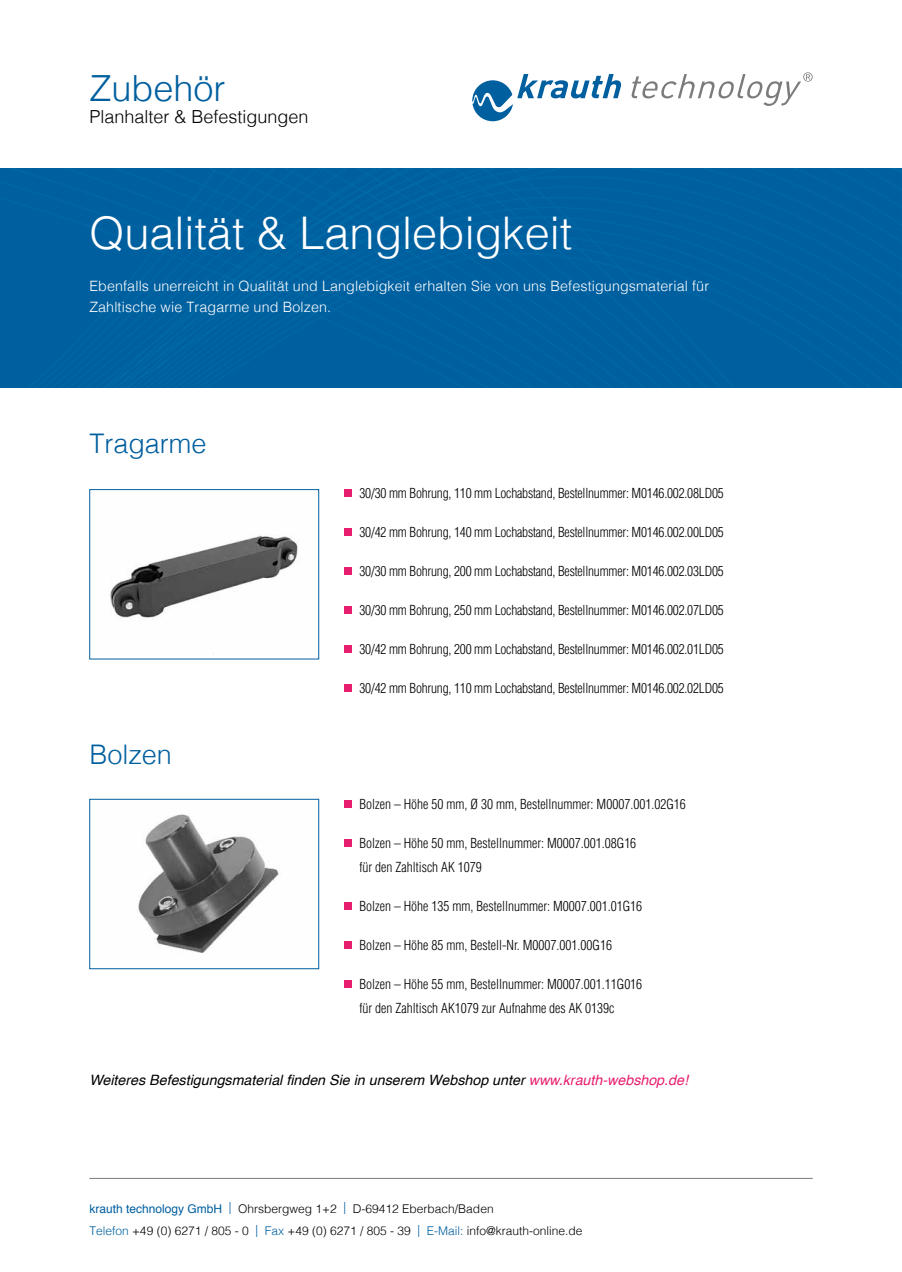
<style>
.page{position:relative;width:902px;height:1272px;background:#fff}
.page>*{position:absolute;margin:0;border:0;box-sizing:border-box;transform-origin:0 0}
.t1{font:300 45px "Helvetica";color:#fff}
.t2{font:300 36px "Helvetica";color:#005f9f}
.t3{font:300 27px "Helvetica";color:#005f9f}
.t4{font:300 18px "Helvetica";color:#000}
.t5{font:300 14.25px/21px "Helvetica";letter-spacing:.01em;color:#fff}
.t6{font:italic 14.25px "Helvetica";color:#000}
.t7{font:300 condensed 13.5px/24px "Helvetica";letter-spacing:-.015em;color:#000}
.t8{font:300 12px/22.5px "Helvetica";color:#000}
.s1{color:#e71e6e}
.s2{font-weight:400;color:#005f9f}
.s3{color:#005f9f}
</style>
<div class="page">
<div style="left:0;top:168px;width:901px;height:219px;background:#005f9f"></div>
<hr style="left:89px;top:1177px;width:723px;height:1px;background:#7c7b7b">
<svg style="left:472px;top:74px;width:149px;height:47px"></svg>
<svg style="left:631px;top:72px;width:181px;height:34px"></svg>
<div style="left:344px;top:489px;width:8px;height:8px;background:#e71e6e"></div>
<div style="left:344px;top:528px;width:8px;height:8px;background:#e71e6e"></div>
<div style="left:344px;top:567px;width:8px;height:8px;background:#e71e6e"></div>
<div style="left:344px;top:606px;width:8px;height:8px;background:#e71e6e"></div>
<div style="left:344px;top:645px;width:8px;height:8px;background:#e71e6e"></div>
<div style="left:344px;top:684px;width:8px;height:8px;background:#e71e6e"></div>
<div style="left:344px;top:800px;width:8px;height:7px;background:#e71e6e"></div>
<div style="left:344px;top:839px;width:8px;height:7px;background:#e71e6e"></div>
<div style="left:344px;top:902px;width:8px;height:7px;background:#e71e6e"></div>
<div style="left:344px;top:941px;width:8px;height:7px;background:#e71e6e"></div>
<div style="left:344px;top:980px;width:8px;height:7px;background:#e71e6e"></div>
<img style="left:138px;top:814px;width:141px;height:139px">
<div style="left:89px;top:799px;width:230px;height:170px;border:1px solid #005f9f"></div>
<img style="left:110px;top:535px;width:188px;height:83px">
<div style="left:89px;top:489px;width:230px;height:170px;border:1px solid #005f9f"></div>
<h2 class="t2" style="left:89px;top:57px;width:138px">Zubehör</h2>
<h3 class="t4" style="left:89px;top:101px;width:221px">Planhalter &amp; Befestigungen</h3>
<h1 class="t1" style="left:89px;top:195px;width:484px">Qualität &amp; Langlebigkeit</h1>
<p class="t5" style="left:89px;top:275px;width:621px">Ebenfalls unerreicht in Qualität und Langlebigkeit erhalten Sie von uns Befestigungsmaterial für<br>Zahltische wie Tragarme und Bolzen.</p>
<h3 class="t3" style="left:89px;top:421px;width:119px">Tragarme</h3>
<h3 class="t3" style="left:89px;top:731px;width:84px">Bolzen</h3>
<p class="t7" style="left:359px;top:481px;width:366px">30/30 mm Bohrung, 110 mm Lochabstand, Bestellnummer: M0146.002.08LD05</p>
<p class="t7" style="left:359px;top:520px;width:366px">30/42 mm Bohrung, 140 mm Lochabstand, Bestellnummer: M0146.002.00LD05</p>
<p class="t7" style="left:359px;top:559px;width:366px">30/30 mm Bohrung, 200 mm Lochabstand, Bestellnummer: M0146.002.03LD05</p>
<p class="t7" style="left:359px;top:598px;width:366px">30/30 mm Bohrung, 250 mm Lochabstand, Bestellnummer: M0146.002.07LD05</p>
<p class="t7" style="left:359px;top:637px;width:366px">30/42 mm Bohrung, 200 mm Lochabstand, Bestellnummer: M0146.002.01LD05</p>
<p class="t7" style="left:359px;top:676px;width:366px">30/42 mm Bohrung, 110 mm Lochabstand, Bestellnummer: M0146.002.02LD05</p>
<p class="t7" style="left:359px;top:792px;width:328px">Bolzen – Höhe 50 mm, Ø 30 mm, Bestellnummer: M0007.001.02G16</p>
<p class="t7" style="left:359px;top:831px;width:278px">Bolzen – Höhe 50 mm, Bestellnummer: M0007.001.08G16 für den Zahltisch AK 1079</p>
<p class="t7" style="left:359px;top:894px;width:284px">Bolzen – Höhe 135 mm, Bestellnummer: M0007.001.01G16</p>
<p class="t7" style="left:359px;top:933px;width:254px">Bolzen – Höhe 85 mm, Bestell-Nr. M0007.001.00G16</p>
<p class="t7" style="left:359px;top:972px;width:284px">Bolzen – Höhe 55 mm, Bestellnummer: M0007.001.11G016 für den Zahltisch AK1079 zur Aufnahme des AK 0139c</p>
<p class="t6" style="left:89px;top:1068px;width:600px">Weiteres Befestigungsmaterial finden Sie in unserem Webshop unter <span class="s1">www.krauth-webshop.de!</span></p>
<p class="t8" style="left:89px;top:1196px;width:495px"><span class="s2">krauth technology GmbH</span> <span class="s3">|</span> Ohrsbergweg 1+2 <span class="s3">|</span> D-69412 Eberbach/Baden<br><span class="s3">Telefon</span> +49 (0) 6271 / 805 - 0 <span class="s3">| Fax</span> +49 (0) 6271 / 805 - 39 <span class="s3">| E-Mail:</span> info@krauth-online.de</p>
</div>
